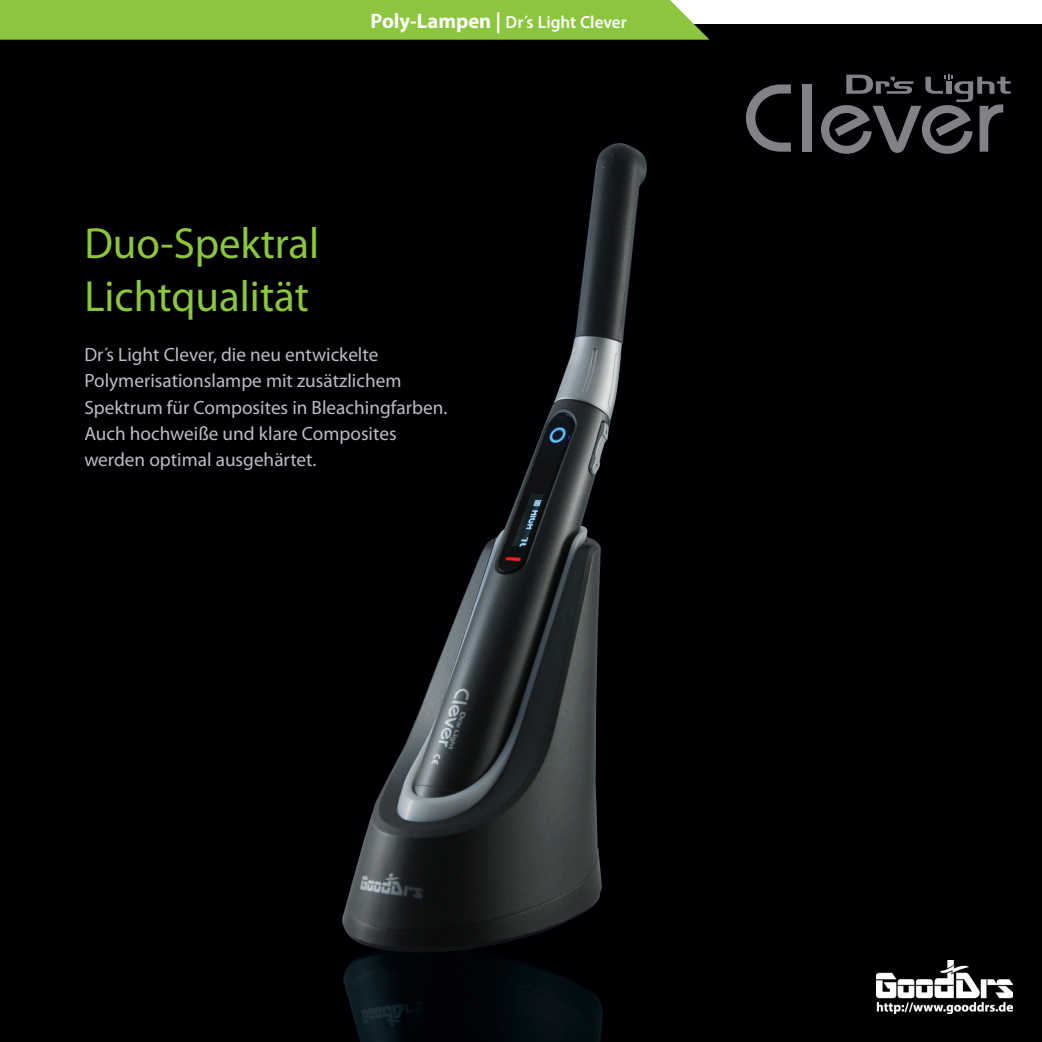
<style>
.page{position:relative;width:1042px;height:1042px;background:#fff}
.page>*{position:absolute;margin:0;border:0;box-sizing:border-box;transform-origin:0 0}
.t1{font:43.75px "Myriad Pro";color:#8bc63e}
.t2{font:19.25px/26.2px "Myriad Pro";color:#bcbdc0}
.t3{font:600 17.5px "Myriad Pro";color:#fff}
.s1{font-weight:700;font-size:21px}
</style>
<div class="page">
<img style="left:0;top:25px;width:1042px;height:1017px">
<div style="left:0;top:0;width:709px;height:40px;background:#8bc63e"></div>
<div style="left:802px;top:85px;width:10px;height:67px;background:#808285"></div>
<svg style="left:746px;top:84px;width:45px;height:68px"></svg>
<svg style="left:819px;top:74px;width:191px;height:80px"></svg>
<img style="left:877px;top:960px;width:135px;height:53px">
<p class="t3" style="left:371px;top:11px;width:258px"><span class="s1">Poly-Lampen |</span> Dr´s Light Clever</p>
<p class="t1" style="left:84px;top:219px;width:236px">Duo-Spektral</p>
<p class="t1" style="left:84px;top:272px;width:226px">Lichtqualität</p>
<p class="t2" style="left:84px;top:342px;width:364px">Dr´s Light Clever, die neu entwickelte Polymerisationslampe mit zusätzlichem Spektrum für Composites in Bleachingfarben.<br>Auch hochweiße und klare Composites werden optimal ausgehärtet.</p>
</div>
